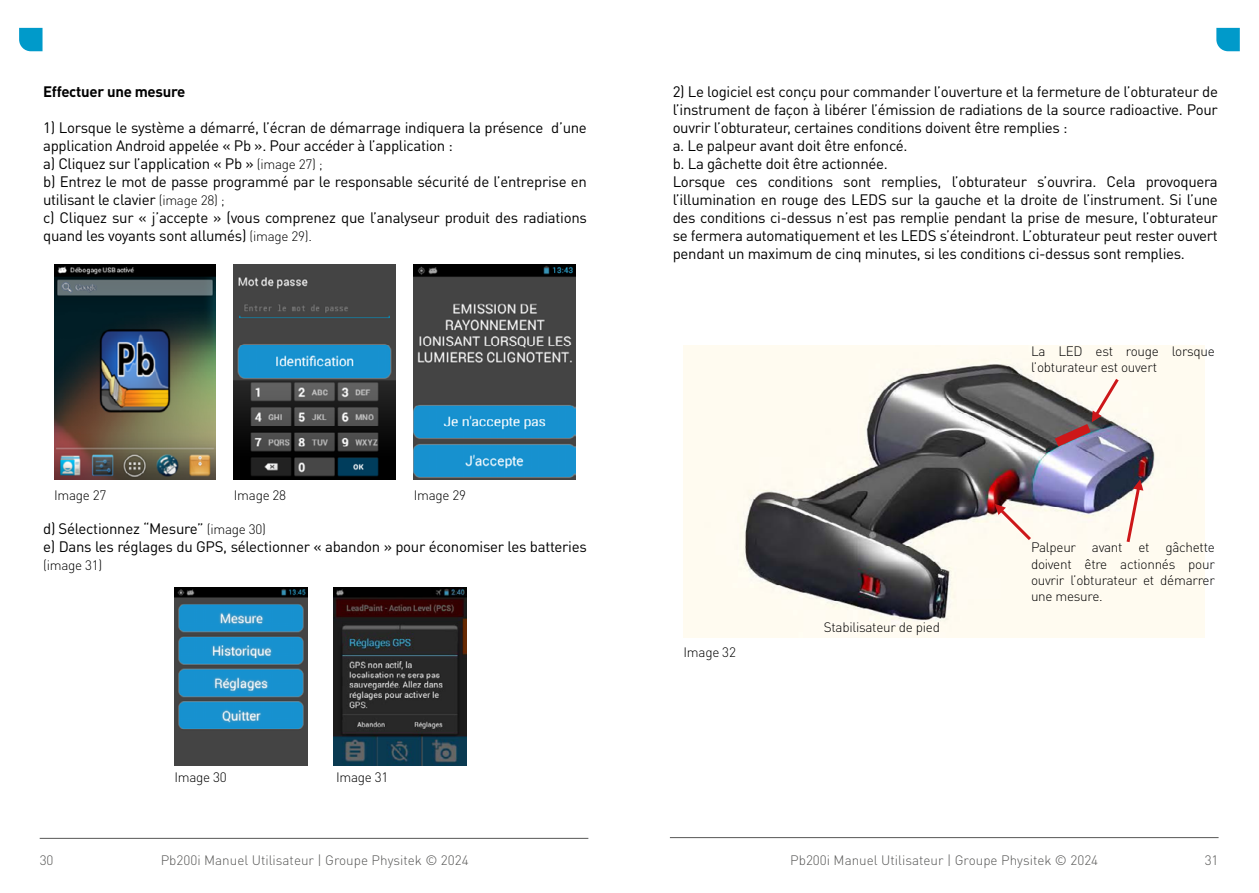
<style>
.page{position:relative;width:1259px;height:893px;background:#fff}
.page>*{position:absolute;margin:0;border:0;box-sizing:border-box;transform-origin:0 0}
.t1{font:15px/18px "DINOT";letter-spacing:-.02em;color:#000}
.t2{font:700 15px "DINOT";letter-spacing:-.02em;color:#000}
.t3{font:300 13.5px/16.2px "DINOT";letter-spacing:-.02em;color:#000}
.t4{font:300 13.5px "DINOT";color:#575756}
.s1{font-weight:300;font-size:13.5px}
</style>
<div class="page">
<hr style="left:40px;top:838px;width:548px;height:1px;background:#575756">
<hr style="left:670px;top:837px;width:548px;height:1px;background:#575756">
<svg style="left:19px;top:28px;width:24px;height:23px"></svg>
<svg style="left:1216px;top:28px;width:23px;height:23px"></svg>
<img style="left:54px;top:264px;width:162px;height:216px">
<img style="left:234px;top:264px;width:162px;height:216px">
<img style="left:414px;top:264px;width:161px;height:216px">
<img style="left:174px;top:587px;width:133px;height:178px">
<img style="left:334px;top:587px;width:133px;height:178px">
<img style="left:683px;top:345px;width:522px;height:293px">
<svg style="left:994px;top:504px;width:37px;height:36px"></svg>
<svg style="left:1126px;top:479px;width:17px;height:63px"></svg>
<svg style="left:1054px;top:379px;width:64px;height:67px"></svg>
<p class="t2" style="left:43px;top:81px;width:144px">Effectuer une mesure</p>
<p class="t1" style="left:43px;top:118px;width:545px">1) Lorsque le système a démarré, l’écran de démarrage indiquera la présence d’une application Android appelée « Pb ». Pour accéder à l’application :<br>a) Cliquez sur l’application « Pb » <span class="s1">(image 27) ;<br></span>b) Entrez le mot de passe programmé par le responsable sécurité de l’entreprise en utilisant le clavier <span class="s1">(image 28) ;<br></span>c) Cliquez sur « j’accepte » (vous comprenez que l’analyseur produit des radiations quand les voyants sont allumés) <span class="s1">(image 29).</span></p>
<p class="t3" style="left:54px;top:487px;width:54px">Image 27</p>
<p class="t3" style="left:234px;top:487px;width:54px">Image 28</p>
<p class="t3" style="left:414px;top:487px;width:54px">Image 29</p>
<p class="t1" style="left:43px;top:519px;width:545px">d) Sélectionnez “Mesure” <span class="s1">(image 30)<br></span>e) Dans les réglages du GPS, sélectionner « abandon » pour économiser les batteries</p>
<p class="t3" style="left:43px;top:557px;width:61px">(image 31)</p>
<p class="t3" style="left:174px;top:769px;width:54px">Image 30</p>
<p class="t3" style="left:336px;top:769px;width:54px">Image 31</p>
<p class="t1" style="left:672px;top:82px;width:547px">2) Le logiciel est conçu pour commander l’ouverture et la fermeture de l’obturateur de l’instrument de façon à libérer l’émission de radiations de la source radioactive. Pour ouvrir l’obturateur, certaines conditions doivent être remplies :<br>a. Le palpeur avant doit être enfoncé.<br>b. La gâchette doit être actionnée.<br>Lorsque ces conditions sont remplies, l’obturateur s’ouvrira. Cela provoquera l’illumination en rouge des LEDS sur la gauche et la droite de l’instrument. Si l’une des conditions ci-dessus n’est pas remplie pendant la prise de mesure, l’obturateur se fermera automatiquement et les LEDS s’éteindront. L’obturateur peut rester ouvert pendant un maximum de cinq minutes, si les conditions ci-dessus sont remplies.</p>
<p class="t3" style="left:1031px;top:343px;width:185px">La LED est rouge lorsque l’obturateur est ouvert</p>
<p class="t3" style="left:683px;top:644px;width:54px">Image 32</p>
<p class="t3" style="left:824px;top:619px;width:118px">Stabilisateur de pied</p>
<p class="t3" style="left:1031px;top:539px;width:185px;text-align:justify">Palpeur avant et gâchette doivent être actionnés pour ouvrir l’obturateur et démarrer une mesure.</p>
<p class="t4" style="left:40px;top:852px;width:15px">30</p>
<p class="t4" style="left:161px;top:852px;width:309px">Pb200i Manuel Utilisateur | Groupe Physitek © 2024</p>
<p class="t4" style="left:790px;top:852px;width:309px">Pb200i Manuel Utilisateur | Groupe Physitek © 2024</p>
<p class="t4" style="left:1205px;top:852px;width:15px">31</p>
</div>
